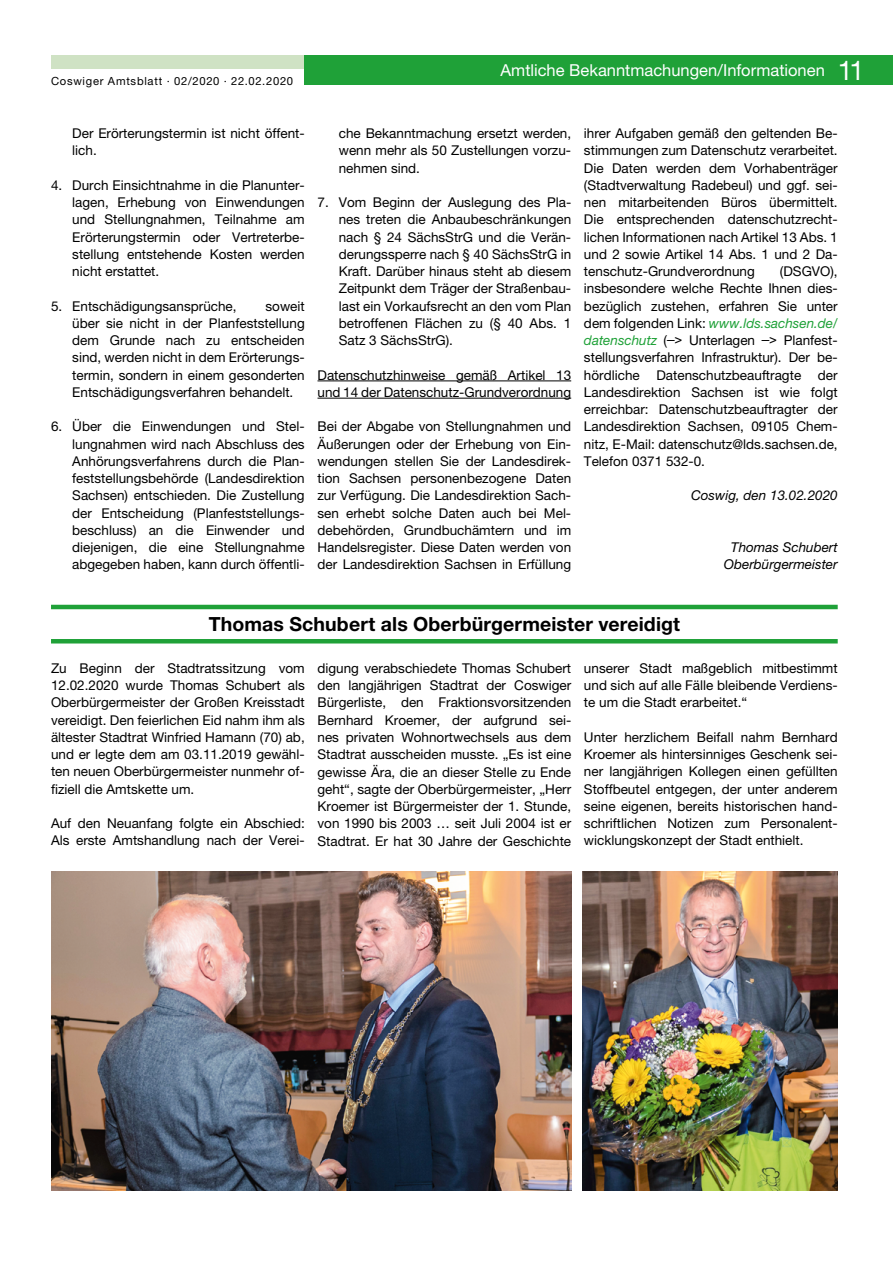
<style>
.page{position:relative;width:893px;height:1263px;background:#fff}
.page>*{position:absolute;margin:0;border:0;box-sizing:border-box;transform-origin:0 0}
.t1{font:700 19.5px "Helvetica Neue LT Pro";letter-spacing:.005em;color:#000}
.t2{font:16.5px "Helvetica Neue LT Pro";color:#fff}
.t3{font:13.5px/17.2px "Helvetica Neue LT Pro";color:#000;text-align:justify}
.t4{font:italic 13.5px/17.2px "Helvetica Neue LT Pro";color:#000;text-align:center}
.t5{font:11.25px "Helvetica Neue LT Pro";letter-spacing:.065em;color:#000}
.s1{font-size:27px}
.s2{font-style:italic;color:#1fa138}
.s3{font-family:"Arial"}
</style>
<div class="page">
<hr style="left:317px;top:381px;width:254px;height:1px;background:#000">
<hr style="left:317px;top:398px;width:254px;height:1px;background:#000">
<hr style="left:51px;top:605px;width:787px;height:4px;background:#1fa138">
<hr style="left:51px;top:639px;width:787px;height:4px;background:#1fa138">
<img style="left:583px;top:872px;width:255px;height:319px">
<img style="left:51px;top:872px;width:520px;height:319px">
<div style="left:51px;top:55px;width:255px;height:14px;background:#cfe2c4"></div>
<div style="left:305px;top:55px;width:588px;height:30px;background:#1fa138"></div>
<p class="t5" style="left:51px;top:74px;width:244px">Coswiger Amtsblatt · 02/2020 · 22.02.2020</p>
<p class="t2" style="left:608px;top:60px;width:258px">Amtliche Bekanntmachungen <span class="s1">11</span></p>
<p class="t2" style="left:500px;top:60px;width:308px">Amtliche Bekanntmachungen/Information</p>
<p class="t3" style="left:72px;top:124px;width:234px">Der Erörterungstermin ist nicht öffent&shy;lich.</p>
<p class="t3" style="left:72px;top:176px;width:234px;text-indent:-21px">4. Durch Einsichtnahme in die Planunter&shy;lagen, Erhebung von Einwendungen und Stellungnahmen, Teilnahme am Erörterungstermin oder Vertreterbe&shy;stellung entstehende Kosten werden nicht erstattet.</p>
<p class="t3" style="left:51px;top:297px;width:187px">5. Entschädigungsansprüche,</p>
<p class="t3" style="left:72px;top:297px;width:234px;text-indent:193px">soweit über sie nicht in der Planfeststellung dem Grunde nach zu entscheiden sind, werden nicht in dem Erörterungs&shy;termin, sondern in einem gesonderten Entschädigungsverfahren behandelt.</p>
<p class="t3" style="left:72px;top:418px;width:234px;text-indent:-21px">6. Über die Einwendungen und Stel&shy;lungnahmen wird nach Abschluss des Anhörungsverfahrens durch die Plan&shy;feststellungsbehörde (Landesdirektion Sachsen) entschieden. Die Zustellung der Entscheidung (Planfeststellungs&shy;beschluss) an die Einwender und diejenigen, die eine Stellungnahme abgegeben haben, kann durch öffentli-</p>
<p class="t3" style="left:339px;top:124px;width:234px">che Bekanntmachung ersetzt werden, wenn mehr als 50 Zustellungen vorzu&shy;nehmen sind.</p>
<p class="t3" style="left:339px;top:193px;width:234px;text-indent:-21px">7. Vom Beginn der Auslegung des Pla&shy;nes treten die Anbaubeschränkungen nach § 24 SächsStrG und die Verän&shy;derungssperre nach § 40 SächsStrG in Kraft. Darüber hinaus steht ab diesem Zeitpunkt dem Träger der Straßenbau&shy;last ein Vorkaufsrecht an den vom Plan betroffenen Flächen zu (§ 40 Abs. 1<br>Satz 3 SächsStrG).</p>
<p class="t3" style="left:317px;top:366px;width:255px">Datenschutzhinweise gemäß Artikel 13 und 14 der Datenschutz-Grundverordnung</p>
<p class="t3" style="left:317px;top:418px;width:255px">Bei der Abgabe von Stellungnahmen und Äußerungen oder der Erhebung von Ein&shy;wendungen stellen Sie der Landesdirek&shy;tion Sachsen personenbezogene Daten zur Verfügung. Die Landesdirektion Sach&shy;sen erhebt solche Daten auch bei Mel&shy;debehörden, Grundbuchämtern und im Handelsregister. Diese Daten werden von der Landesdirektion Sachsen in Erfüllung</p>
<p class="t3" style="left:584px;top:124px;width:255px">ihrer Aufgaben gemäß den geltenden Be&shy;stimmungen zum Datenschutz verarbeitet.<br>Die Daten werden dem Vorhabenträger (Stadtverwaltung Radebeul) und ggf. sei&shy;nen mitarbeitenden Büros übermittelt.<br>Die entsprechenden datenschutzrecht&shy;lichen Informationen nach Artikel 13 Abs. 1 und 2 sowie Artikel 14 Abs. 1 und 2 Da&shy;tenschutz-Grundverordnung</p>
<p class="t3" style="left:584px;top:262px;width:255px;text-indent:196px">(DSGVO), insbesondere welche Rechte Ihnen dies&shy;bezüglich zustehen, erfahren Sie unter dem folgenden Link: <span class="s2">www.lds.sachsen.de/ datenschutz</span> (<span class="s3">–&gt;</span> Unterlagen <span class="s3">–&gt;</span> Planfest&shy;stellungsverfahren Infrastruktur). Der be&shy;hördliche Datenschutzbeauftragte der Landesdirektion Sachsen ist wie folgt erreichbar: Datenschutzbeauftragter der Landesdirektion Sachsen, 09105 Chem&shy;nitz, E-Mail: datenschutz@lds.sachsen.de, Telefon 0371 532-0.</p>
<p class="t4" style="left:691px;top:487px;width:148px">Coswig, den 13.02.2020</p>
<p class="t4" style="left:724px;top:538px;width:115px">Thomas Schubert<br>Oberbürgermeister</p>
<h1 class="t1" style="left:209px;top:611px;width:473px">Thomas Schubert als Oberbürgermeister vereidigt</h1>
<p class="t3" style="left:51px;top:659px;width:255px">Zu Beginn der Stadtratssitzung vom 12.02.2020 wurde Thomas Schubert als Oberbürgermeister der Großen Kreisstadt vereidigt. Den feierlichen Eid nahm ihm als ältester Stadtrat Winfried Hamann (70) ab, und er legte dem am 03.11.2019 gewähl&shy;ten neuen Oberbürgermeister nunmehr of&shy;fiziell die Amtskette um.</p>
<p class="t3" style="left:51px;top:814px;width:255px">Auf den Neuanfang folgte ein Abschied:<br>Als erste Amtshandlung nach der Verei-</p>
<p class="t3" style="left:584px;top:659px;width:255px">unserer Stadt maßgeblich mitbestimmt und sich auf alle Fälle bleibende Verdiens&shy;te um die Stadt erarbeitet.“</p>
<p class="t3" style="left:584px;top:728px;width:255px">Unter herzlichem Beifall nahm Bernhard Kroemer als hintersinniges Geschenk sei&shy;ner langjährigen Kollegen einen gefüllten Stoffbeutel entgegen, der unter anderem seine eigenen, bereits historischen hand&shy;schriftlichen Notizen zum Personalent&shy;wicklungskonzept der Stadt enthielt.</p>
<p class="t3" style="left:317px;top:659px;width:255px">digung verabschiedete Thomas Schubert den langjährigen Stadtrat der Coswiger Bürgerliste, den Fraktionsvorsitzenden Bernhard Kroemer, der aufgrund sei&shy;nes privaten Wohnortwechsels aus dem Stadtrat ausscheiden musste. „Es ist eine gewisse Ära, die an dieser Stelle zu Ende geht“, sagte der Oberbürgermeister, „Herr Kroemer ist Bürgermeister der 1. Stunde, von 1990 bis 2003 … seit Juli 2004 ist er Stadtrat. Er hat 30 Jahre der Geschichte</p>
</div>
